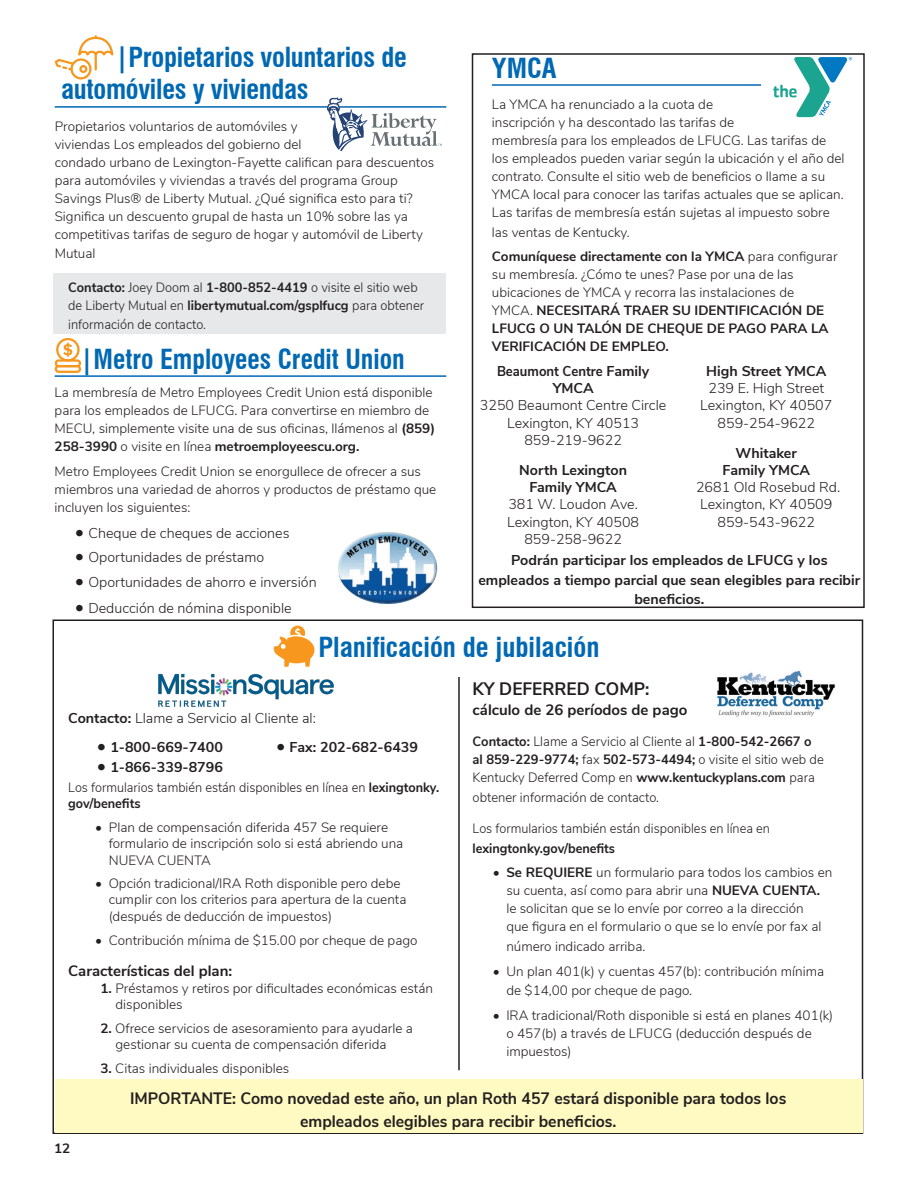
<style>
.page{position:relative;width:918px;height:1188px;background:#fff}
.page>*{position:absolute;margin:0;border:0;box-sizing:border-box;transform-origin:0 0}
.t1{font:700 condensed 27px/32.4px "Swiss 721 BT";color:#0168b3}
.t2{font:700 condensed 27px "Swiss 721 BT";color:#0168b3;scale:.96 1}
.t3{font:700 18px "Nunito Sans";color:#231f20;scale:.96 1}
.t4{font:700 16.5px/22.5px "Nunito Sans";color:#231f20;text-align:center;scale:.96 1}
.t5{font:700 15px "Nunito Sans";color:#231f20}
.t6{font:300 14.25px "Nunito Sans";color:#231f20}
.t7{font:700 14.25px/17.1px "Nunito Sans";color:#231f20;text-align:center}
.t8{font:700 14.25px/17.1px "Nunito Sans";color:#231f20;text-align:center;scale:.92 1}
.t9{font:300 13.5px/18px "Nunito Sans";color:#231f20}
.t10{font:700 13.5px/18px "Nunito Sans";color:#231f20}
.t11{font:700 13.5px/18px "Nunito Sans";color:#231f20;scale:.96 1}
.t12{font:300 13.5px/16.5px "Nunito Sans";color:#231f20;scale:.94 1}
.t13{font:300 13.5px/18px "Nunito Sans";color:#231f20;scale:.95 1}
.t14{font:300 13.5px "Nunito Sans";color:#231f20;scale:.96 1}
.s1{font-weight:700}
.s2{font-weight:400;font-size:18px}
.s3{font-weight:300}
.s4{font-size:18px}
.s5{font-weight:400}
</style>
<div class="page">
<div style="left:56px;top:1079px;width:807px;height:53px;background:#fffac1"></div>
<div style="left:54px;top:273px;width:392px;height:60px;background:#e7e8e9"></div>
<hr style="left:55px;top:106px;width:391px;height:2px;background:#0168b3">
<svg style="left:327px;top:97px;width:115px;height:54px"></svg>
<hr style="left:55px;top:375px;width:391px;height:2px;background:#0168b3">
<div style="left:472px;top:53px;width:393px;height:555px;border:2px solid #231f20"></div>
<hr style="left:492px;top:84px;width:281px;height:2px;background:#0168b3">
<hr style="left:458px;top:677px;width:2px;height:393px;background:#231f20">
<img style="left:717px;top:670px;width:118px;height:47px">
<div style="left:761px;top:79px;width:39px;height:27px;background:#fff"></div>
<svg style="left:773px;top:57px;width:79px;height:60px"></svg>
<img style="left:338px;top:532px;width:100px;height:72px">
<svg style="left:273px;top:626px;width:41px;height:41px"></svg>
<div style="left:70px;top:58px;width:22px;height:22px;border:2px solid #f7971d;border-radius:50%"></div>
<div style="left:79px;top:65px;width:8px;height:8px;border:2px solid #f7971d;border-radius:50%"></div>
<svg style="left:54px;top:36px;width:60px;height:36px"></svg>
<svg style="left:63px;top:343px;width:9px;height:14px"></svg>
<div style="left:55px;top:359px;width:26px;height:8px;border:2px solid #f7971d;border-radius:3px"></div>
<div style="left:55px;top:365px;width:26px;height:8px;border:2px solid #f7971d;border-radius:3px"></div>
<div style="left:56px;top:338px;width:24px;height:23px;border:2px solid #f7971d;border-radius:50%"></div>
<img style="left:158px;top:673px;width:175px;height:34px">
<p class="t1" style="left:61px;top:41px;width:347px;text-indent:54px">|Propietarios voluntarios de automóviles y viviendas</p>
<p class="t9" style="left:55px;top:116px;width:244px">Propietarios voluntarios de automóviles y</p>
<p class="t9" style="left:55px;top:134px;width:248px">viviendas Los empleados del gobierno del</p>
<p class="t9" style="left:55px;top:152px;width:381px">condado urbano de Lexington-Fayette califican para descuentos para automóviles y viviendas a través del programa Group Savings Plus® de Liberty Mutual. ¿Qué significa esto para ti?<br>Significa un descuento grupal de hasta un 10% sobre las ya competitivas tarifas de seguro de hogar y automóvil de Liberty</p>
<p class="t9" style="left:55px;top:244px;width:42px">Mutual</p>
<p class="t13" style="left:68px;top:277px;width:376px"><span class="s1">Contacto:</span> Joey Doom al <span class="s1">1-800-852-4419</span> o visite el sitio web de Liberty Mutual en <span class="s1">libertymutual.com/gsplfucg</span> para obtener</p>
<p class="t13" style="left:68px;top:315px;width:146px">información de contacto.</p>
<p class="t2" style="left:81px;top:343px;width:339px">|Metro Employees Credit Union</p>
<p class="t9" style="left:55px;top:383px;width:382px">La membresía de Metro Employees Credit Union está disponible para los empleados de LFUCG. Para convertirse en miembro de MECU, simplemente visite una de sus oficinas, llámenos al <span class="s1">(859)<br>258-3990</span> o visite en línea <span class="s1">metroemployeescu.org.</span></p>
<p class="t9" style="left:55px;top:462px;width:383px">Metro Employees Credit Union se enorgullece de ofrecer a sus miembros una variedad de ahorros y productos de préstamo que incluyen los siguientes:</p>
<p class="t6" style="left:75px;top:523px;width:216px"><span class="s2">•</span> Cheque de cheques de acciones</p>
<p class="t6" style="left:75px;top:547px;width:191px"><span class="s2">•</span> Oportunidades de préstamo</p>
<p class="t6" style="left:75px;top:571px;width:243px"><span class="s2">•</span> Oportunidades de ahorro e inversión</p>
<p class="t6" style="left:75px;top:598px;width:218px"><span class="s2">•</span> Deducción de nómina disponible</p>
<p class="t1" style="left:492px;top:52px;width:66px">YMCA</p>
<p class="t9" style="left:492px;top:94px;width:354px">La YMCA ha renunciado a la cuota de<br>inscripción y ha descontado las tarifas de<br>membresía para los empleados de LFUCG. Las tarifas de los empleados pueden variar según la ubicación y el año del contrato. Consulte el sitio web de beneficios o llame a su YMCA local para conocer las tarifas actuales que se aplican.<br>Las tarifas de membresía están sujetas al impuesto sobre</p>
<p class="t9" style="left:492px;top:222px;width:139px">las ventas de Kentucky.</p>
<p class="t10" style="left:492px;top:247px;width:347px">Comuníquese directamente con la YMCA <span class="s3">para configurar su membresía. ¿Cómo te unes? Pase por una de las ubicaciones de YMCA y recorra las instalaciones de YMCA.</span> NECESITARÁ TRAER SU IDENTIFICACIÓN DE LFUCG O UN TALÓN DE CHEQUE DE PAGO PARA LA VERIFICACIÓN DE EMPLEO.</p>
<p class="t7" style="left:706px;top:362px;width:121px">High Street YMCA</p>
<p class="t6" style="left:708px;top:378px;width:117px">239 E. High Street</p>
<p class="t6" style="left:700px;top:395px;width:134px">Lexington, KY 40507</p>
<p class="t6" style="left:718px;top:412px;width:99px">859-254-9622</p>
<p class="t7" style="left:723px;top:444px;width:89px">Whitaker<br>Family YMCA</p>
<p class="t6" style="left:696px;top:477px;width:146px">2681 Old Rosebud Rd.</p>
<p class="t6" style="left:700px;top:494px;width:134px">Lexington, KY 40509</p>
<p class="t6" style="left:718px;top:511px;width:99px">859-543-9622</p>
<p class="t7" style="left:478px;top:550px;width:383px;line-height:19.5px">Podrán participar los empleados de LFUCG y los empleados a tiempo parcial que sean elegibles para recibir beneficios.</p>
<p class="t8" style="left:497px;top:362px;width:167px">Beaumont Centre Family<br>YMCA</p>
<p class="t6" style="left:480px;top:395px;width:188px">3250 Beaumont Centre Circle</p>
<p class="t6" style="left:507px;top:412px;width:134px">Lexington, KY 40513</p>
<p class="t6" style="left:524px;top:429px;width:99px">859-219-9622</p>
<p class="t7" style="left:519px;top:461px;width:109px">North Lexington<br>Family YMCA</p>
<p class="t6" style="left:508px;top:494px;width:131px">381 W. Loudon Ave.</p>
<p class="t6" style="left:507px;top:511px;width:134px">Lexington, KY 40508</p>
<p class="t6" style="left:524px;top:528px;width:99px">859-258-9622</p>
<p class="t1" style="left:319px;top:631px;width:282px">Planificación de jubilación</p>
<p class="t6" style="left:68px;top:708px;width:249px"><span class="s1">Contacto:</span> Llame a Servicio al Cliente al:</p>
<p class="t7" style="left:97px;top:738px;width:128px"><span class="s4">•</span> 1-800-669-7400</p>
<p class="t7" style="left:97px;top:757px;width:128px"><span class="s4">•</span> 1-866-339-8796</p>
<p class="t7" style="left:276px;top:738px;width:143px"><span class="s4">•</span> Fax: 202-682-6439</p>
<p class="t12" style="left:68px;top:778px;width:396px">Los formularios también están disponibles en línea en <span class="s1">lexingtonky. gov/benefits</span></p>
<p class="t9" style="left:109px;top:818px;width:296px;line-height:16.5px;text-indent:-14px"><span class="s5">•</span> Plan de compensación diferida 457 Se requiere formulario de inscripción solo si está abriendo una<br>NUEVA CUENTA</p>
<p class="t9" style="left:109px;top:874px;width:299px;line-height:16.5px;text-indent:-14px"><span class="s5">•</span> Opción tradicional/IRA Roth disponible pero debe cumplir con los criterios para apertura de la cuenta (después de deducción de impuestos)</p>
<p class="t9" style="left:95px;top:930px;width:324px"><span class="s5">•</span> Contribución mínima de $15.00 por cheque de pago</p>
<p class="t5" style="left:68px;top:960px;width:165px">Características del plan:</p>
<p class="t9" style="left:115px;top:979px;width:319px;line-height:16.5px;text-indent:-15px"><span class="s1">1.</span> Préstamos y retiros por dificultades económicas están disponibles</p>
<p class="t9" style="left:115px;top:1019px;width:299px;line-height:16.5px;text-indent:-15px"><span class="s1">2.</span> Ofrece servicios de asesoramiento para ayudarle a gestionar su cuenta de compensación diferida</p>
<p class="t9" style="left:100px;top:1058px;width:190px"><span class="s1">3.</span> Citas individuales disponibles</p>
<p class="t3" style="left:473px;top:676px;width:186px">KY DEFERRED COMP:</p>
<p class="t5" style="left:473px;top:699px;width:216px">cálculo de 26 períodos de pago</p>
<p class="t11" style="left:473px;top:732px;width:367px">Contacto: <span class="s3">Llame a Servicio al Cliente al</span> 1-800-542-2667 o al 859-229-9774; <span class="s3">fax</span> 502-573-4494; <span class="s3">o visite el sitio web de<br>Kentucky Deferred Comp en</span> www.kentuckyplans.com <span class="s3">para</span></p>
<p class="t14" style="left:473px;top:787px;width:196px">obtener información de contacto.</p>
<p class="t12" style="left:473px;top:818px;width:318px;line-height:19.5px">Los formularios también están disponibles en línea en <span class="s1">lexingtonky.gov/benefits</span></p>
<p class="t9" style="left:506px;top:863px;width:328px;text-indent:-14px"><span class="s1">• Se REQUIERE</span> un formulario para todos los cambios en su cuenta, así como para abrir una <span class="s1">NUEVA CUENTA. </span>le solicitan que se lo envíe por correo a la dirección<br>que figura en el formulario o que se lo envíe por fax al</p>
<p class="t9" style="left:506px;top:936px;width:141px">número indicado arriba.</p>
<p class="t9" style="left:506px;top:960px;width:319px;line-height:19.5px;text-indent:-14px"><span class="s5">•</span> Un plan 401(k) y cuentas 457(b): contribución mínima de $14,00 por cheque de pago.</p>
<p class="t9" style="left:506px;top:1005px;width:328px;text-indent:-14px"><span class="s5">•</span> IRA tradicional/Roth disponible si está en planes 401(k) o 457(b) a través de LFUCG (deducción después de impuestos)</p>
<p class="t10" style="left:54px;top:1138px;width:18px">12</p>
<p class="t4" style="left:130px;top:1086px;width:685px">IMPORTANTE: Como novedad este año, un plan Roth 457 estará disponible para todos los empleados elegibles para recibir beneficios.</p>
</div>
